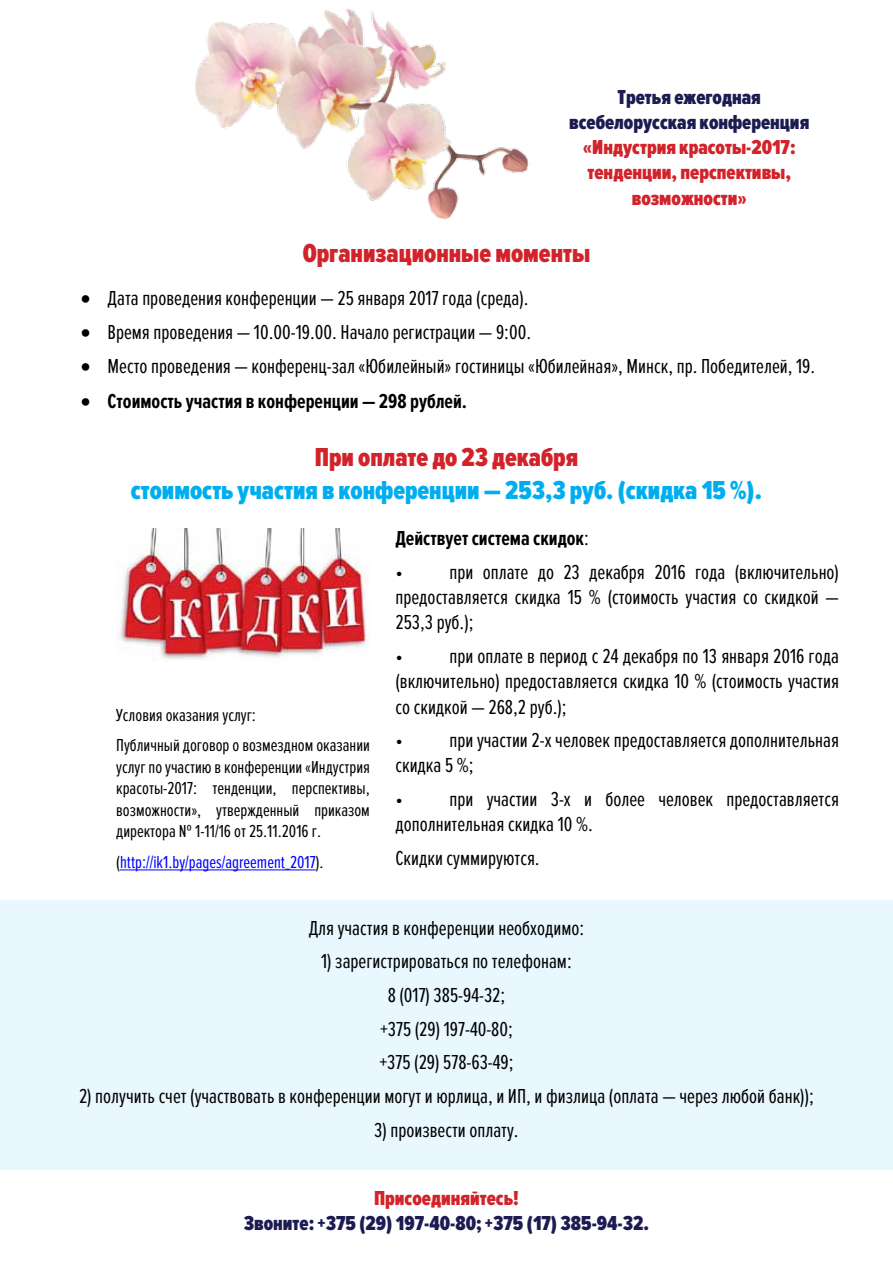
<style>
.page{position:relative;width:893px;height:1263px;background:#fff}
.page>*{position:absolute;margin:0;border:0;box-sizing:border-box;transform-origin:0 0}
.t1{font:900 27px "Proxima Nova Ex Cn";color:#00aeef}
.t2{font:900 27px "Proxima Nova Ex Cn";color:#d2232a}
.t3{font:21px/25.2px "Proxima Nova Ex Cn";color:#000;text-align:justify}
.t4{font:900 21px/25.2px "Proxima Nova Ex Cn";color:#1d1c52;text-align:center}
.t5{font:900 21px/25.2px "Proxima Nova Ex Cn";color:#d2232a;text-align:center}
.t6{font:700 21px "Proxima Nova Ex Cn";color:#000}
.t7{font:18px/21.6px "Proxima Nova Ex Cn";color:#000}
.t8{font:18px "Proxima Nova Ex Cn";color:#00f}
.s1{font-weight:400}
.s2{color:#000}
</style>
<div class="page">
<div style="left:0;top:900px;width:893px;height:269px;background:#e9f7fe"></div>
<img style="left:195px;top:9px;width:333px;height:210px">
<img style="left:116px;top:529px;width:254px;height:132px">
<hr style="left:120px;top:870px;width:196px;height:1px;background:#00f">
<p class="t4" style="left:569px;top:85px;width:242px">Третья ежегодная всебелорусская конференция</p>
<p class="t5" style="left:583px;top:135px;width:214px">«Индустрия красоты-2017: тенденции, перспективы, возможности»</p>
<p class="t2" style="left:303px;top:238px;width:289px">Организационные моменты</p>
<p class="t3" style="left:81px;top:286px;width:449px">• Дата проведения конференции — 25 января 2017 года (среда).</p>
<p class="t3" style="left:81px;top:320px;width:452px">• Время проведения — 10.00-19.00. Начало регистрации — 9:00.</p>
<p class="t3" style="left:81px;top:354px;width:736px">• Место проведения — конференц-зал «Юбилейный» гостиницы «Юбилейная», Минск, пр. Победителей, 19.</p>
<p class="t6" style="left:81px;top:389px;width:388px">• Стоимость участия в конференции — 298 рублей.</p>
<p class="t2" style="left:315px;top:442px;width:265px">При оплате до 23 декабря</p>
<p class="t1" style="left:131px;top:475px;width:633px">стоимость участия в конференции — 253,3 руб. (скидка 15 %).</p>
<p class="t6" style="left:395px;top:527px;width:195px">Действует система скидок<span class="s1">:</span></p>
<p class="t3" style="left:395px;top:560px;width:445px">• при оплате до 23 декабря 2016 года (включительно) предоставляется скидка 15 % (стоимость участия со скидкой — 253,3 руб.);</p>
<p class="t3" style="left:395px;top:644px;width:445px">• при оплате в период с 24 декабря по 13 января 2016 года (включительно) предоставляется скидка 10 % (стоимость участия со скидкой — 268,2 руб.);</p>
<p class="t3" style="left:395px;top:728px;width:445px">• при участии 2-х человек предоставляется дополнительная скидка 5 %;</p>
<p class="t3" style="left:395px;top:787px;width:445px">• при участии 3-х и более человек предоставляется дополнительная скидка 10 %.</p>
<p class="t3" style="left:395px;top:846px;width:146px">Скидки суммируются.</p>
<p class="t7" style="left:116px;top:700px;width:255px;line-height:30.2px">Условия оказания услуг:<br>Публичный договор о возмездном оказании</p>
<p class="t7" style="left:116px;top:756px;width:255px;text-align:justify">услуг по участию в конференции «Индустрия красоты-2017: тенденции, перспективы, возможности», утвержденный приказом директора № 1-11/16 от 25.11.2016 г.</p>
<p class="t8" style="left:116px;top:851px;width:209px"><span class="s2">(</span>http://ik1.by/pages/agreement_2017<span class="s2">).</span></p>
<p class="t3" style="left:309px;top:915px;width:277px">Для участия в конференции необходимо:</p>
<p class="t3" style="left:321px;top:945px;width:252px;line-height:33.8px;text-align:center">1) зарегистрироваться по телефонам:<br>8 (017) 385-94-32;<br>+375 (29) 197-40-80;<br>+375 (29) 578-63-49;</p>
<p class="t3" style="left:79px;top:1084px;width:736px">2) получить счет (участвовать в конференции могут и юрлица, и ИП, и физлица (оплата — через любой банк));</p>
<p class="t3" style="left:374px;top:1118px;width:146px">3) произвести оплату.</p>
<p class="t5" style="left:374px;top:1186px;width:146px">Присоединяйтесь!</p>
<p class="t4" style="left:244px;top:1211px;width:407px">Звоните: +375 (29) 197-40-80; +375 (17) 385-94-32.</p>
</div>
